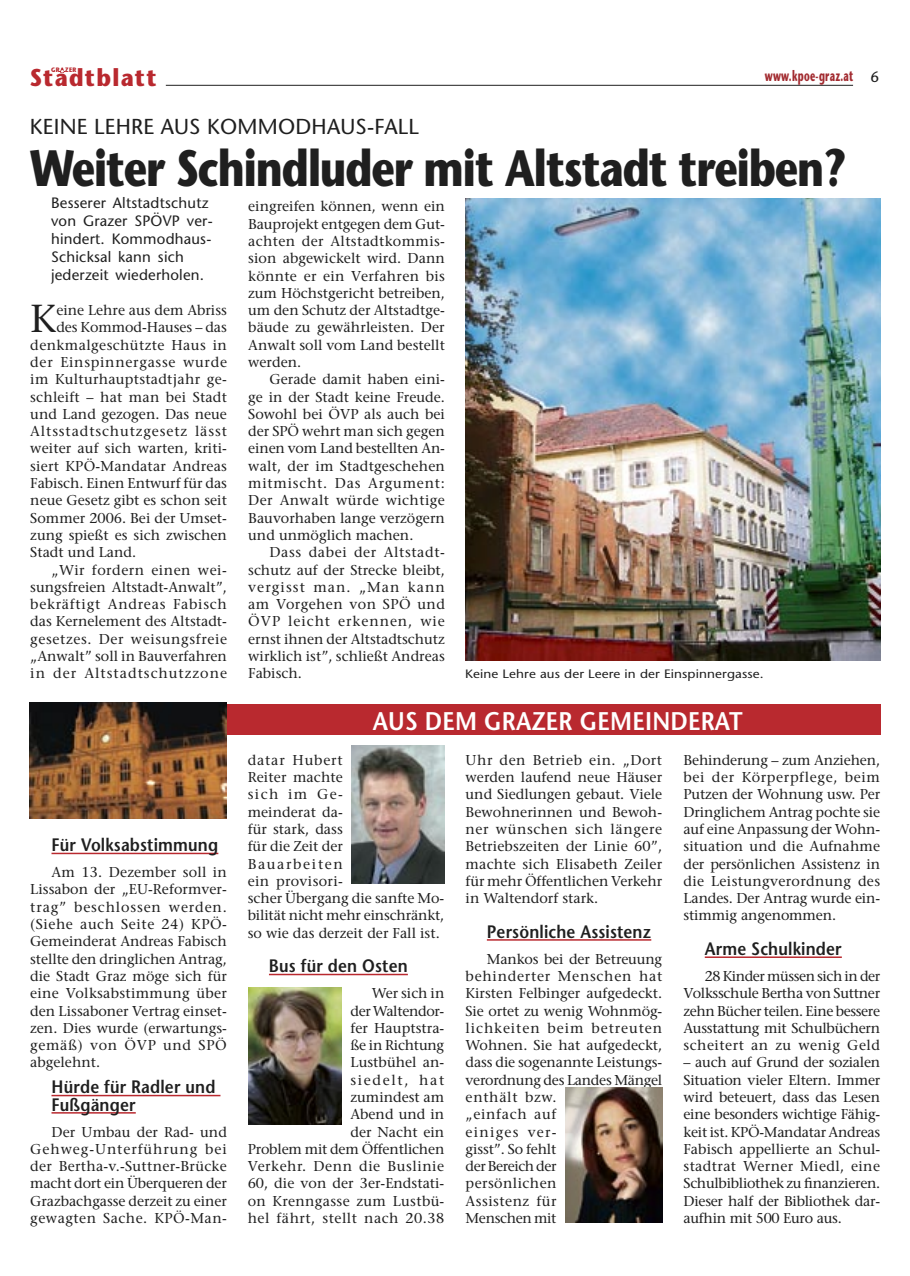
<style>
.page{position:relative;width:910px;height:1276px;background:#fff}
.page>*{position:absolute;margin:0;border:0;box-sizing:border-box;transform-origin:0 0}
.t1{font:700 51px "Stone Sans";letter-spacing:-.025em;color:#1f1f1f;scale:.8 1}
.t2{font:39px "Stone Serif";color:#1f1f1f}
.t3{font:600 25.5px "Stone Sans";letter-spacing:.01em;color:#fff;scale:.9 1}
.t4{font:700 24.3px "Stone Sans";letter-spacing:.06em;color:#b9292f;scale:.9 1}
.t5{font:21.6px "Stone Sans";letter-spacing:.01em;color:#1f1f1f}
.t6{font:600 18px/17.2px "Stone Sans";letter-spacing:.01em;color:#1f1f1f;scale:.9 1}
.t7{font:15px/18px "Stone Sans";letter-spacing:.015em;color:#1f1f1f}
.t8{font:700 15px "Stone Sans";letter-spacing:.03em;color:#a22b30;scale:.6 1}
.t9{font:14.25px/17.2px "Stone Serif";color:#1f1f1f;text-align:justify}
.t10{font:14.25px "Stone Serif";letter-spacing:.05em;color:#1f1f1f}
.t11{font:14.25px "Stone Serif";letter-spacing:.06em;color:#1f1f1f}
.t12{font:14.25px "Stone Serif";letter-spacing:.02em;color:#1f1f1f}
.t13{font:14.25px "Stone Serif";letter-spacing:.04em;color:#1f1f1f}
.t14{font:14.25px "Stone Serif";letter-spacing:.03em;color:#1f1f1f}
.t15{font:14.25px "Stone Serif";letter-spacing:.07em;color:#1f1f1f}
.t16{font:14.25px "Stone Serif";letter-spacing:.035em;color:#1f1f1f}
.t17{font:12.15px "Stone Sans";letter-spacing:.01em;color:#1f1f1f;scale:1.11 1}
.t18{font:700 6.45px "Stone Sans";letter-spacing:.06em;color:#b9292f;scale:.9 1}
.s1{font-weight:400;color:#1f1f1f}
</style>
<div class="page">
<hr style="left:166px;top:85px;width:687px;height:1px;background:#1f1f1f">
<svg style="left:59px;top:68px;width:6px;height:5px"></svg>
<div style="left:227px;top:704px;width:653px;height:30px;background:#b9292f"></div>
<img style="left:30px;top:702px;width:196px;height:117px">
<img style="left:466px;top:198px;width:414px;height:462px">
<hr style="left:52px;top:852px;width:166px;height:2px;background:#b9292f">
<hr style="left:52px;top:1094px;width:168px;height:2px;background:#b9292f">
<hr style="left:52px;top:1112px;width:84px;height:1px;background:#b9292f">
<hr style="left:269px;top:973px;width:139px;height:2px;background:#b9292f">
<hr style="left:487px;top:939px;width:164px;height:1px;background:#b9292f">
<hr style="left:705px;top:956px;width:137px;height:2px;background:#b9292f">
<img style="left:351px;top:746px;width:93px;height:138px">
<img style="left:249px;top:987px;width:93px;height:137px">
<img style="left:565px;top:1087px;width:97px;height:135px">
<p class="t18" style="left:51px;top:66px;width:29px">GRAZER</p>
<h3 class="t4" style="left:30px;top:62px;width:142px">Stadtblatt</h3>
<p class="t8" style="left:765px;top:66px;width:192px">www.kpoe-graz.at <span class="s1">6</span></p>
<h3 class="t5" style="left:30px;top:113px;width:391px">KEINE LEHRE AUS KOMMODHAUS-FALL</h3>
<h1 class="t1" style="left:30px;top:136px;width:1023px">Weiter Schindluder mit Altstadt treiben?</h1>
<p class="t7" style="left:51px;top:193px;width:163px">Besserer Altstadtschutz von Grazer SPÖVP ver&shy;hindert. Kommodhaus-<br>Schicksal kann sich jederzeit wiederholen.</p>
<h2 class="t2" style="left:30px;top:295px;width:28px">K</h2>
<p class="t9" style="left:56px;top:301px;width:172px">eine Lehre aus dem Abriss</p>
<p class="t9" style="left:56px;top:319px;width:172px">des Kommod-Hauses – das</p>
<p class="t14" style="left:30px;top:336px;width:198px">denkmalgeschützte Haus in</p>
<p class="t10" style="left:30px;top:353px;width:198px">der Einspinnergasse wurde</p>
<p class="t12" style="left:30px;top:370px;width:198px">im Kulturhauptstadtjahr ge-</p>
<p class="t9" style="left:30px;top:388px;width:198px">schleift – hat man bei Stadt</p>
<p class="t9" style="left:30px;top:405px;width:198px">und Land gezogen. Das neue</p>
<p class="t11" style="left:30px;top:422px;width:198px">Altsstadtschutzgesetz lässt</p>
<p class="t9" style="left:30px;top:440px;width:198px">weiter auf sich warten, kriti-</p>
<p class="t9" style="left:30px;top:457px;width:198px">siert KPÖ-Mandatar Andreas</p>
<p class="t9" style="left:30px;top:474px;width:198px">Fabisch. Einen Entwurf für das</p>
<p class="t9" style="left:30px;top:491px;width:198px">neue Gesetz gibt es schon seit</p>
<p class="t9" style="left:30px;top:509px;width:198px">Sommer 2006. Bei der Umset-</p>
<p class="t9" style="left:30px;top:526px;width:198px">zung spießt es sich zwischen</p>
<p class="t9" style="left:30px;top:543px;width:107px">Stadt und Land.</p>
<p class="t16" style="left:52px;top:561px;width:177px">„Wir fordern einen wei-</p>
<p class="t9" style="left:30px;top:578px;width:198px">sungsfreien Altstadt-Anwalt”,</p>
<p class="t10" style="left:30px;top:595px;width:198px">bekräftigt Andreas Fabisch</p>
<p class="t9" style="left:30px;top:613px;width:198px">das Kernelement des Altstadt-</p>
<p class="t13" style="left:30px;top:630px;width:198px">gesetzes. Der weisungsfreie</p>
<p class="t9" style="left:30px;top:647px;width:198px">„Anwalt” soll in Bauverfahren</p>
<p class="t15" style="left:30px;top:664px;width:198px">in der Altstadtschutzzone</p>
<p class="t6" style="left:52px;top:836px;width:187px">Für Volksabstimmung</p>
<p class="t9" style="left:30px;top:863px;width:198px;text-indent:21px">Am 13. Dezember soll in Lissabon der „EU-Reformver&shy;trag” beschlossen werden. (Siehe auch Seite 24) KPÖ-Gemeinderat Andreas Fabisch stellte den dringlichen Antrag, die Stadt Graz möge sich für eine Volksabstimmung über den Lissaboner Vertrag einset&shy;zen. Dies wurde (erwartungs&shy;gemäß) von ÖVP und SPÖ abgelehnt.</p>
<p class="t6" style="left:52px;top:1078px;width:184px">Hürde für Radler und<br>Fußgänger</p>
<p class="t9" style="left:30px;top:1123px;width:198px;text-indent:21px">Der Umbau der Rad- und Gehweg-Unterführung bei der Bertha-v.-Suttner-Brücke macht dort ein Überqueren der Grazbachgasse derzeit zu einer gewagten Sache. KPÖ-Man-</p>
<p class="t9" style="left:248px;top:198px;width:198px">eingreifen können, wenn ein Bauprojekt entgegen dem Gut&shy;achten der Altstadtkommis&shy;sion abgewickelt wird. Dann könnte er ein Verfahren bis zum Höchstgericht betreiben, um den Schutz der Altstadtge&shy;bäude zu gewährleisten. Der Anwalt soll vom Land bestellt werden.</p>
<p class="t9" style="left:248px;top:370px;width:198px;text-indent:21px">Gerade damit haben eini&shy;ge in der Stadt keine Freude.<br>Sowohl bei ÖVP als auch bei der SPÖ wehrt man sich gegen einen vom Land bestellten An&shy;walt, der im Stadtgeschehen mitmischt. Das Argument:<br>Der Anwalt würde wichtige Bauvorhaben lange verzögern und unmöglich machen.</p>
<p class="t9" style="left:248px;top:543px;width:198px;text-indent:21px">Dass dabei der Altstadt&shy;schutz auf der Strecke bleibt, vergisst man. „Man kann am Vorgehen von SPÖ und ÖVP leicht erkennen, wie ernst ihnen der Altstadtschutz wirklich ist”, schließt Andreas Fabisch.</p>
<p class="t17" style="left:465px;top:666px;width:270px">Keine Lehre aus der Leere in der Einspinnergasse.</p>
<h3 class="t3" style="left:373px;top:705px;width:413px">AUS DEM GRAZER GEMEINDERAT</h3>
<p class="t9" style="left:248px;top:751px;width:198px;text-align:left">datar Hubert<br>Reiter machte<br>sich im Ge-<br>meinderat da-<br>für stark, dass<br>für die Zeit der<br>Bauarbeiten<br>ein provisori-<br>scher Übergang die sanfte Mo&shy;bilität nicht mehr einschränkt, so wie das derzeit der Fall ist.</p>
<p class="t6" style="left:269px;top:957px;width:156px">Bus für den Osten</p>
<p class="t9" style="left:248px;top:984px;width:198px;text-align:right">Wer sich in<br>der Waltendor-<br>fer Hauptstra-<br>ße in Richtung<br>Lustbühel an-<br>siedelt, hat<br>zumindest am<br>Abend und in<br>der Nacht ein<br>Problem mit dem Öffentlichen<br>Verkehr. Denn die Buslinie<br>60, die von der 3er-Endstati&shy;on Krenngasse zum Lustbü&shy;hel fährt, stellt nach 20.38</p>
<p class="t9" style="left:466px;top:751px;width:198px">Uhr den Betrieb ein. „Dort werden laufend neue Häuser und Siedlungen gebaut. Viele Bewohnerinnen und Bewoh&shy;ner wünschen sich längere Betriebszeiten der Linie 60”, machte sich Elisabeth Zeiler für mehr Öffentlichen Verkehr in Waltendorf stark.</p>
<p class="t6" style="left:487px;top:922px;width:184px">Persönliche Assistenz</p>
<p class="t9" style="left:466px;top:950px;width:198px;text-align:left;text-indent:21px">Mankos bei der Betreuung behinderter Menschen hat<br>Kirsten Felbinger aufgedeckt.<br>Sie ortet zu wenig Wohnmög&shy;lichkeiten beim betreuten<br>Wohnen. Sie hat aufgedeckt, dass die sogenannte Leistungs&shy;verordnung des Landes Mängel enthält bzw.<br>„einfach auf<br>einiges ver-<br>gisst”. So fehlt<br>der Bereich der<br>persönlichen<br>Assistenz für<br>Menschen mit</p>
<p class="t9" style="left:683px;top:751px;width:198px">Behinderung – zum Anziehen, bei der Körperpflege, beim Putzen der Wohnung usw. Per Dringlichem Antrag pochte sie auf eine Anpassung der Wohn&shy;situation und die Aufnahme der persönlichen Assistenz in die Leistungverordnung des Landes. Der Antrag wurde ein&shy;stimmig angenommen.</p>
<p class="t6" style="left:705px;top:940px;width:154px">Arme Schulkinder</p>
<p class="t9" style="left:683px;top:967px;width:198px;text-indent:21px">28 Kinder müssen sich in der Volksschule Bertha von Suttner zehn Bücher teilen. Eine bessere Ausstattung mit Schulbüchern scheitert an zu wenig Geld</p>
<p class="t9" style="left:683px;top:1053px;width:198px">– auch auf Grund der sozialen Situation vieler Eltern. Immer wird beteuert, dass das Lesen eine besonders wichtige Fähig&shy;keit ist. KPÖ-Mandatar Andreas Fabisch appellierte an Schul&shy;stadtrat Werner Miedl, eine Schulbibliothek zu finanzieren.<br>Dieser half der Bibliothek dar&shy;aufhin mit 500 Euro aus.</p>
</div>
